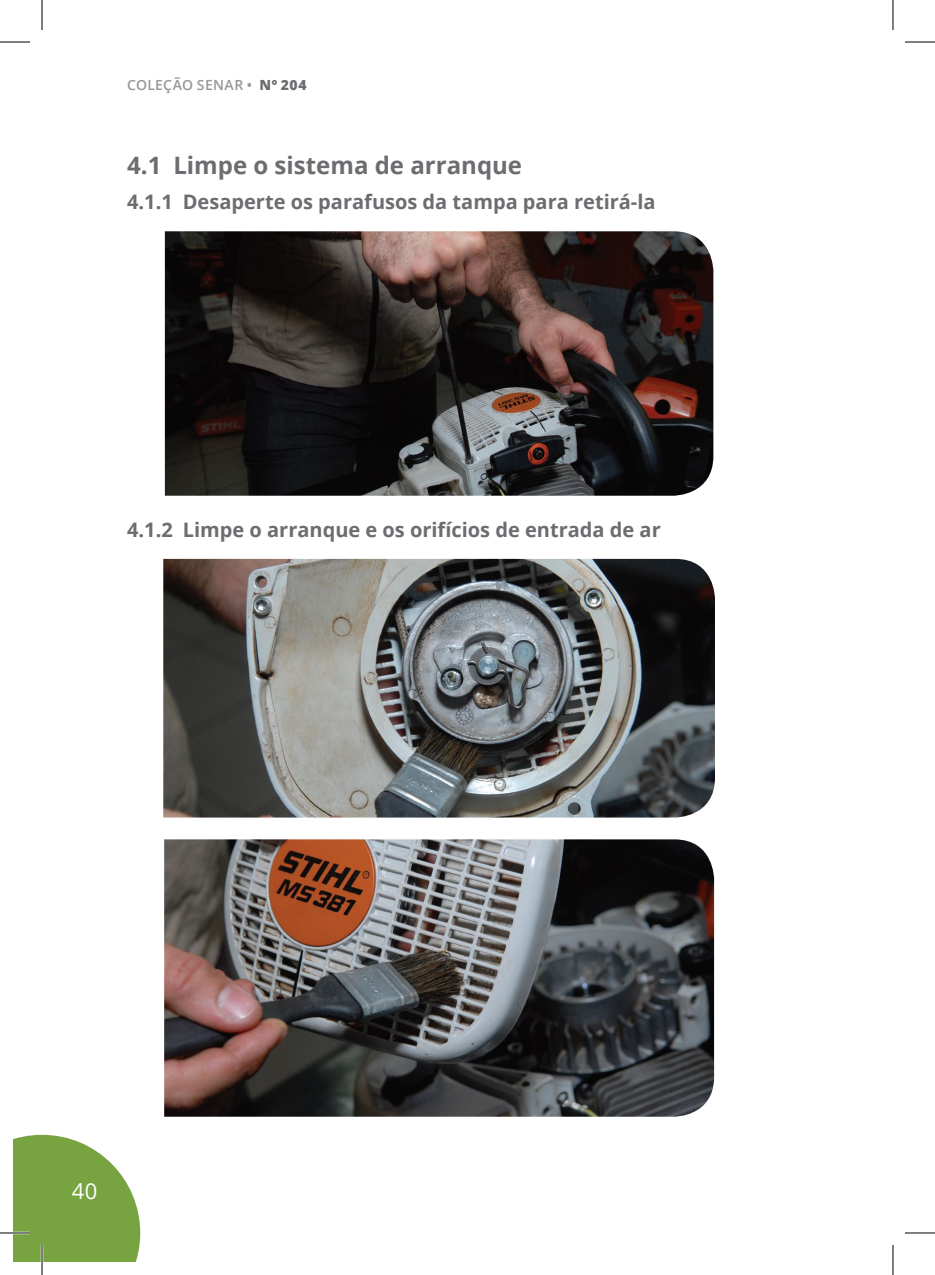
<style>
.page{position:relative;width:935px;height:1275px;background:#fff}
.page>*{position:absolute;margin:0;border:0;box-sizing:border-box;transform-origin:0 0}
.t1{font:700 24px "Open Sans";color:#6c6d70}
.t2{font:22px "Open Sans";color:#fff}
.t3{font:700 20px "Open Sans";color:#6c6d70}
.t4{font:600 14px "Open Sans";letter-spacing:.025em;color:#95979a}
.s1{font-weight:800;color:#6c6d70}
</style>
<div class="page">
<img style="left:165px;top:231px;width:548px;height:265px">
<img style="left:163px;top:559px;width:552px;height:258px">
<img style="left:164px;top:839px;width:550px;height:277px">
<svg style="left:14px;top:1134px;width:127px;height:127px;background:#8bb05d"></svg>
<hr style="left:0;top:1231px;width:30px;height:3px;background:#fff">
<hr style="left:41px;top:1245px;width:2px;height:30px;background:#fff">
<hr style="left:0;top:42px;width:30px;height:1px;background:#000">
<hr style="left:904px;top:42px;width:30px;height:1px;background:#000">
<hr style="left:0;top:1232px;width:30px;height:1px;background:#000">
<hr style="left:904px;top:1232px;width:30px;height:1px;background:#000">
<hr style="left:42px;top:0;width:1px;height:30px;background:#000">
<hr style="left:42px;top:1245px;width:1px;height:30px;background:#000">
<hr style="left:892px;top:0;width:1px;height:30px;background:#000">
<hr style="left:892px;top:1245px;width:1px;height:30px;background:#000">
<p class="t4" style="left:127px;top:75px;width:181px">COLEÇÃO SENAR • <span class="s1">Nº 204</span></p>
<p class="t1" style="left:127px;top:148px;width:396px">4.1 Limpe o sistema de arranque</p>
<p class="t3" style="left:127px;top:188px;width:530px">4.1.1 Desaperte os parafusos da tampa para retirá-la</p>
<p class="t3" style="left:127px;top:516px;width:535px">4.1.2 Limpe o arranque e os orifícios de entrada de ar</p>
<p class="t2" style="left:72px;top:1175px;width:27px">40</p>
</div>
